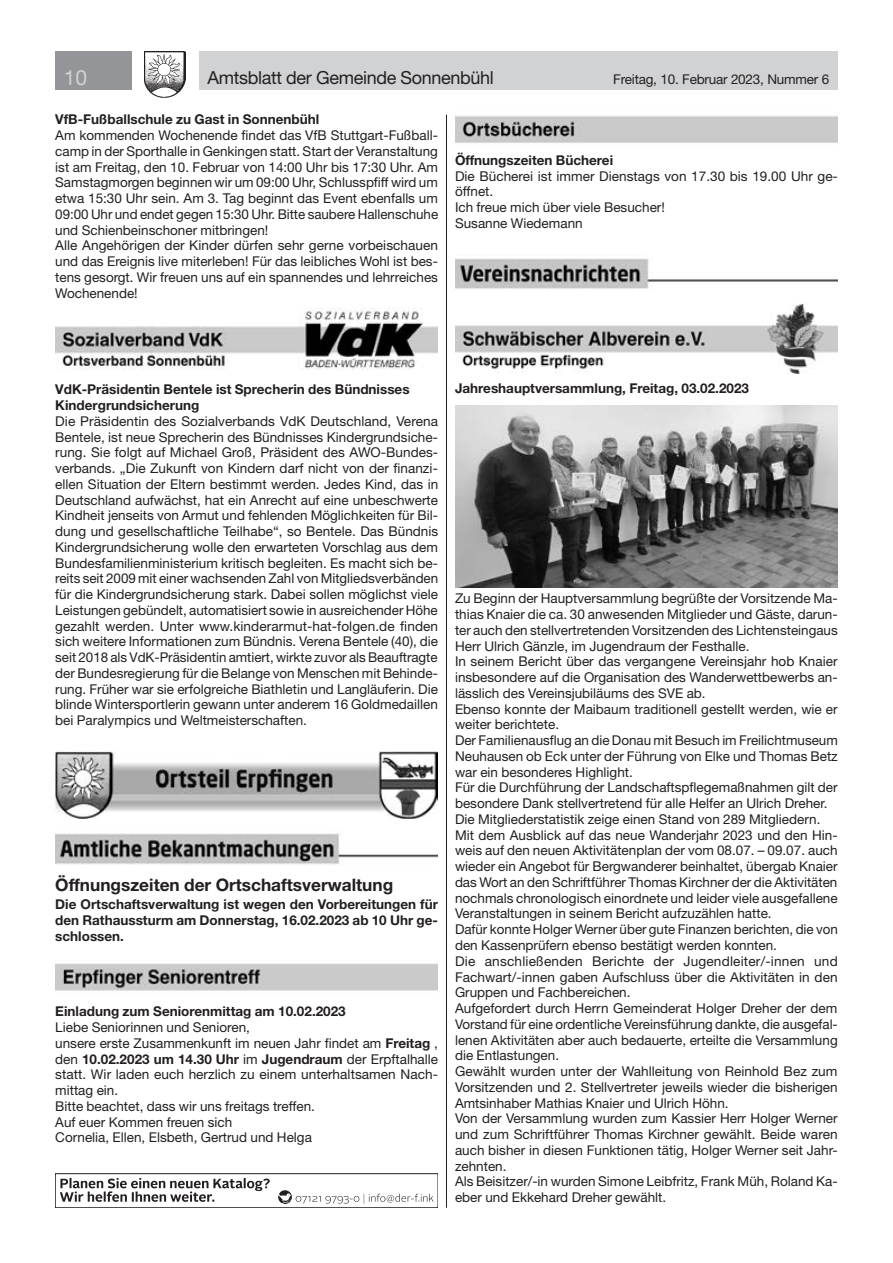
<style>
.page{position:relative;width:893px;height:1263px;background:#fff}
.page>*{position:absolute;margin:0;border:0;box-sizing:border-box;transform-origin:0 0}
.t1{font:21px "Helvetica Neue LT Std";color:#d1d2d4}
.t2{font:18px "Helvetica Neue LT Std";letter-spacing:-.02em;color:#231f20}
.t3{font:700 17.25px "Helvetica Neue LT Std";color:#231f20}
.t4{font:13.5px/15.8px "Helvetica Neue LT Std";color:#231f20}
.t5{font:700 13.5px/15.8px "Helvetica Neue LT Std";color:#231f20}
.s1{font-weight:700}
</style>
<div class="page">
<div style="left:199px;top:51px;width:639px;height:38px;background:#d1d2d4"></div>
<div style="left:55px;top:51px;width:77px;height:38px;background:#939598"></div>
<img style="left:145px;top:51px;width:41px;height:47px">
<img style="left:55px;top:307px;width:383px;height:63px">
<img style="left:55px;top:750px;width:383px;height:69px">
<img style="left:55px;top:833px;width:383px;height:32px">
<img style="left:55px;top:963px;width:383px;height:28px">
<img style="left:455px;top:116px;width:383px;height:27px">
<img style="left:455px;top:258px;width:383px;height:31px">
<img style="left:455px;top:304px;width:383px;height:69px">
<img style="left:455px;top:405px;width:383px;height:183px">
<hr style="left:446px;top:115px;width:1px;height:1093px;background:#231f20">
<div style="left:55px;top:1174px;width:383px;height:34px;border:1px solid #231f20"></div>
<svg style="left:60px;top:1178px;width:373px;height:26px"></svg>
<h1 class="t1" style="left:64px;top:65px;width:25px">10</h1>
<h2 class="t2" style="left:207px;top:67px;width:288px">Amtsblatt der Gemeinde Sonnenbühl</h2>
<p class="t4" style="left:613px;top:71px;width:217px">Freitag, 10. Februar 2023, Nummer 6</p>
<p class="t5" style="left:55px;top:111px;width:265px">VfB-Fußballschule zu Gast in Sonnenbühl</p>
<p class="t4" style="left:55px;top:127px;width:384px">Am kommenden Wochenende findet das VfB Stuttgart-Fußball&shy;camp in der Sporthalle in Genkingen statt. Start der Veranstaltung ist am Freitag, den 10. Februar von 14:00 Uhr bis 17:30 Uhr. Am Samstagmorgen beginnen wir um 09:00 Uhr, Schlusspfiff wird um etwa 15:30 Uhr sein. Am 3. Tag beginnt das Event ebenfalls um 09:00 Uhr und endet gegen 15:30 Uhr. Bitte saubere Hallenschuhe und Schienbeinschoner mitbringen!<br>Alle Angehörigen der Kinder dürfen sehr gerne vorbeischauen und das Ereignis live miterleben! Für das leibliches Wohl ist bes&shy;tens gesorgt. Wir freuen uns auf ein spannendes und lehrreiches Wochenende!</p>
<p class="t5" style="left:455px;top:152px;width:160px">Öffnungszeiten Bücherei</p>
<p class="t4" style="left:455px;top:168px;width:384px">Die Bücherei ist immer Dienstags von 17.30 bis 19.00 Uhr ge&shy;öffnet.<br>Ich freue mich über viele Besucher!<br>Susanne Wiedemann</p>
<p class="t5" style="left:55px;top:381px;width:356px">VdK-Präsidentin Bentele ist Sprecherin des Bündnisses<br>Kindergrundsicherung</p>
<p class="t4" style="left:55px;top:413px;width:384px;text-align:justify">Die Präsidentin des Sozialverbands VdK Deutschland, Verena Bentele, ist neue Sprecherin des Bündnisses Kindergrundsiche&shy;rung. Sie folgt auf Michael Groß, Präsident des AWO-Bundes&shy;verbands. „Die Zukunft von Kindern darf nicht von der finanzi&shy;ellen Situation der Eltern bestimmt werden. Jedes Kind, das in Deutschland aufwächst, hat ein Anrecht auf eine unbeschwerte Kindheit jenseits von Armut und fehlenden Möglichkeiten für Bil&shy;dung und gesellschaftliche Teilhabe“, so Bentele. Das Bündnis Kindergrundsicherung wolle den erwarteten Vorschlag aus dem Bundesfamilienministerium kritisch begleiten. Es macht sich be&shy;reits seit 2009 mit einer wachsenden Zahl von Mitgliedsverbänden für die Kindergrundsicherung stark. Dabei sollen möglichst viele Leistungen gebündelt, automatisiert sowie in ausreichender Höhe gezahlt werden. Unter www.kinderarmut-hat-folgen.de finden sich weitere Informationen zum Bündnis. Verena Bentele (40), die seit 2018 als VdK-Präsidentin amtiert, wirkte zuvor als Beauftragte der Bundesregierung für die Belange von Menschen mit Behinde&shy;rung. Früher war sie erfolgreiche Biathletin und Langläuferin. Die blinde Wintersportlerin gewann unter anderem 16 Goldmedaillen bei Paralympics und Weltmeisterschaften.</p>
<p class="t3" style="left:55px;top:874px;width:339px">Öffnungszeiten der Ortschaftsverwaltung</p>
<p class="t5" style="left:55px;top:896px;width:384px;text-align:justify">Die Ortschaftsverwaltung ist wegen den Vorbereitungen für den Rathaussturm am Donnerstag, 16.02.2023 ab 10 Uhr ge&shy;schlossen.</p>
<p class="t5" style="left:55px;top:1003px;width:292px">Einladung zum Seniorenmittag am 10.02.2023</p>
<p class="t4" style="left:55px;top:1019px;width:384px">Liebe Seniorinnen und Senioren,<br>unsere erste Zusammenkunft im neuen Jahr findet am <span class="s1">Freitag</span> , den <span class="s1">10.02.2023 um 14.30 Uhr</span> im <span class="s1">Jugendraum</span> der Erpftalhalle statt. Wir laden euch herzlich zu einem unterhaltsamen Nach&shy;mittag ein.<br>Bitte beachtet, dass wir uns freitags treffen.<br>Auf euer Kommen freuen sich<br>Cornelia, Ellen, Elsbeth, Gertrud und Helga</p>
<p class="t5" style="left:455px;top:380px;width:296px">Jahreshauptversammlung, Freitag, 03.02.2023</p>
<p class="t4" style="left:455px;top:591px;width:384px">Zu Beginn der Hauptversammlung begrüßte der Vorsitzende Ma&shy;thias Knaier die ca. 30 anwesenden Mitglieder und Gäste, darun&shy;ter auch den stellvertretenden Vorsitzenden des Lichtensteingaus Herr Ulrich Gänzle, im Jugendraum der Festhalle.<br>In seinem Bericht über das vergangene Vereinsjahr hob Knaier insbesondere auf die Organisation des Wanderwettbewerbs an&shy;lässlich des Vereinsjubiläums des SVE ab.<br>Ebenso konnte der Maibaum traditionell gestellt werden, wie er weiter berichtete.<br>Der Familienausflug an die Donau mit Besuch im Freilichtmuseum Neuhausen ob Eck unter der Führung von Elke und Thomas Betz war ein besonderes Highlight.<br>Für die Durchführung der Landschaftspflegemaßnahmen gilt der besondere Dank stellvertretend für alle Helfer an Ulrich Dreher.<br>Die Mitgliederstatistik zeige einen Stand von 289 Mitgliedern.<br>Mit dem Ausblick auf das neue Wanderjahr 2023 und den Hin&shy;weis auf den neuen Aktivitätenplan der vom 08.07. – 09.07. auch wieder ein Angebot für Bergwanderer beinhaltet, übergab Knaier das Wort an den Schriftführer Thomas Kirchner der die Aktivitäten nochmals chronologisch einordnete und leider viele ausgefallene Veranstaltungen in seinem Bericht aufzuzählen hatte.<br>Dafür konnte Holger Werner über gute Finanzen berichten, die von den Kassenprüfern ebenso bestätigt werden konnten.<br>Die anschließenden Berichte der Jugendleiter/-innen und Fachwart/-innen gaben Aufschluss über die Aktivitäten in den Gruppen und Fachbereichen.<br>Aufgefordert durch Herrn Gemeinderat Holger Dreher der dem Vorstand für eine ordentliche Vereinsführung dankte, die ausgefal&shy;lenen Aktivitäten aber auch bedauerte, erteilte die Versammlung die Entlastungen.<br>Gewählt wurden unter der Wahlleitung von Reinhold Bez zum Vorsitzenden und 2. Stellvertreter jeweils wieder die bisherigen Amtsinhaber Mathias Knaier und Ulrich Höhn.<br>Von der Versammlung wurden zum Kassier Herr Holger Werner und zum Schriftführer Thomas Kirchner gewählt. Beide waren auch bisher in diesen Funktionen tätig, Holger Werner seit Jahr&shy;zehnten.<br>Als Beisitzer/-in wurden Simone Leibfritz, Frank Müh, Roland Ka&shy;eber und Ekkehard Dreher gewählt.</p>
</div>
